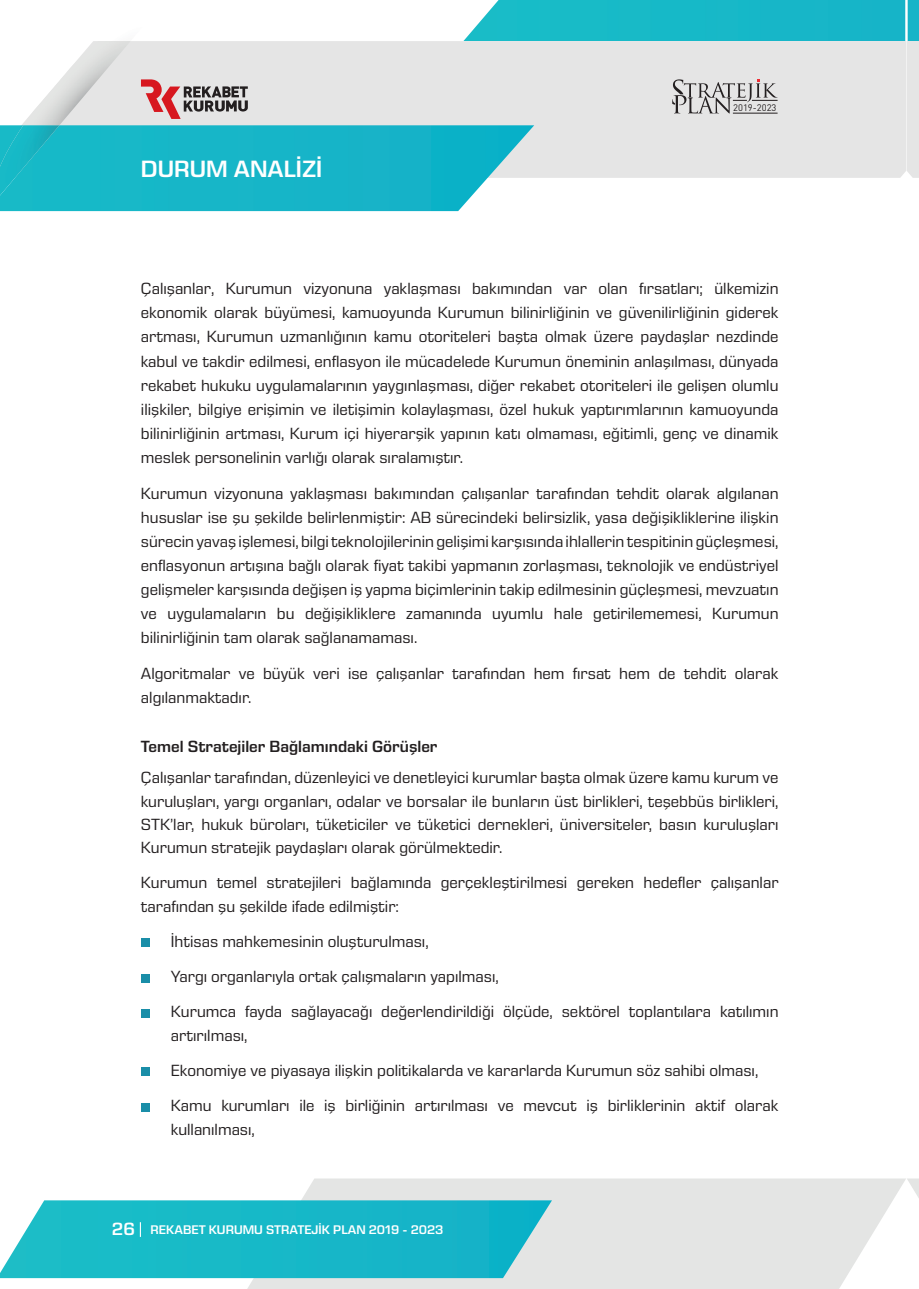
<style>
.page{position:relative;width:919px;height:1289px;background:#fff}
.page>*{position:absolute;margin:0;border:0;box-sizing:border-box;transform-origin:0 0}
.t1{font:600 24px "Eurostile Next LT Pro";color:#fff}
.t2{font:600 18px "Eurostile Next LT Pro";color:#fff}
.t3{font:16.5px/24px "Eurostile Next LT Pro";color:#231f20}
.t4{font:600 12.75px "Eurostile Next LT Pro";color:#fff}
.t5{font:9.45px "DIN Pro";color:#231f20}
.s1{font-weight:600}
</style>
<div class="page">
<div style="left:463px;top:0;width:442px;height:41px;background:#17b9c8"></div>
<div style="left:22px;top:41px;width:884px;height:137px;background:#e5e5e5"></div>
<img style="left:0;top:125px;width:534px;height:86px">
<img style="left:131px;top:41px;width:29px;height:69px">
<img style="left:23px;top:41px;width:108px;height:84px">
<img style="left:0;top:125px;width:59px;height:71px">
<img style="left:907px;top:0;width:11px;height:41px">
<svg style="left:906px;top:41px;width:12px;height:137px;background:#e6e6e6"></svg>
<svg style="left:239px;top:1178px;width:667px;height:110px;background:#e5e7e6"></svg>
<svg style="left:907px;top:1178px;width:11px;height:18px"></svg>
<svg style="left:0;top:1200px;width:552px;height:77px;background:#29bccb"></svg>
<svg style="left:141px;top:79px;width:107px;height:40px;background:#bb9c9d"></svg>
<svg style="left:672px;top:79px;width:105px;height:35px;background:#bebdbd"></svg>
<div style="left:141px;top:938px;width:8px;height:8px;background:#1a8ea8"></div>
<div style="left:141px;top:973px;width:8px;height:9px;background:#1a8ea8"></div>
<div style="left:141px;top:1009px;width:8px;height:8px;background:#1a8ea8"></div>
<div style="left:141px;top:1067px;width:8px;height:8px;background:#1a8ea8"></div>
<div style="left:141px;top:1102px;width:8px;height:9px;background:#1a8ea8"></div>
<p class="t1" style="left:141px;top:156px;width:183px">DURUM ANALİZİ</p>
<p class="t5" style="left:733px;top:101px;width:45px">2019-2023</p>
<p class="t3" style="left:141px;top:277px;width:639px;text-align:justify">Çalışanlar, Kurumun vizyonuna yaklaşması bakımından var olan fırsatları; ülkemizin ekonomik olarak büyümesi, kamuoyunda Kurumun bilinirliğinin ve güvenilirliğinin giderek artması, Kurumun uzmanlığının kamu otoriteleri başta olmak üzere paydaşlar nezdinde kabul ve takdir edilmesi, enflasyon ile mücadelede Kurumun öneminin anlaşılması, dünyada rekabet hukuku uygulamalarının yaygınlaşması, diğer rekabet otoriteleri ile gelişen olumlu ilişkiler, bilgiye erişimin ve iletişimin kolaylaşması, özel hukuk yaptırımlarının kamuoyunda bilinirliğinin artması, Kurum içi hiyerarşik yapının katı olmaması, eğitimli, genç ve dinamik meslek personelinin varlığı olarak sıralamıştır.</p>
<p class="t3" style="left:141px;top:481px;width:639px;text-align:justify">Kurumun vizyonuna yaklaşması bakımından çalışanlar tarafından tehdit olarak algılanan hususlar ise şu şekilde belirlenmiştir: AB sürecindeki belirsizlik, yasa değişikliklerine ilişkin sürecin yavaş işlemesi, bilgi teknolojilerinin gelişimi karşısında ihlallerin tespitinin güçleşmesi, enflasyonun artışına bağlı olarak fiyat takibi yapmanın zorlaşması, teknolojik ve endüstriyel gelişmeler karşısında değişen iş yapma biçimlerinin takip edilmesinin güçleşmesi, mevzuatın ve uygulamaların bu değişikliklere zamanında uyumlu hale getirilememesi, Kurumun bilinirliğinin tam olarak sağlanamaması.</p>
<p class="t3" style="left:141px;top:661px;width:639px">Algoritmalar ve büyük veri ise çalışanlar tarafından hem fırsat hem de tehdit olarak algılanmaktadır.</p>
<p class="t3" style="left:141px;top:730px;width:639px;line-height:31.8px"><span class="s1">Temel Stratejiler Bağlamındaki Görüşler<br></span>Çalışanlar tarafından, düzenleyici ve denetleyici kurumlar başta olmak üzere kamu kurum ve</p>
<p class="t3" style="left:141px;top:789px;width:639px;line-height:23.2px;text-align:justify">kuruluşları, yargı organları, odalar ve borsalar ile bunların üst birlikleri, teşebbüs birlikleri, STK’lar, hukuk büroları, tüketiciler ve tüketici dernekleri, üniversiteler, basın kuruluşları Kurumun stratejik paydaşları olarak görülmektedir.</p>
<p class="t3" style="left:141px;top:871px;width:639px;line-height:23.2px">Kurumun temel stratejileri bağlamında gerçekleştirilmesi gereken hedefler çalışanlar tarafından şu şekilde ifade edilmiştir:</p>
<p class="t3" style="left:171px;top:923px;width:609px;line-height:35.2px">İhtisas mahkemesinin oluşturulması,<br>Yargı organlarıyla ortak çalışmaların yapılması,<br>Kurumca fayda sağlayacağı değerlendirildiği ölçüde, sektörel toplantılara katılımın</p>
<p class="t3" style="left:171px;top:1017px;width:609px;line-height:35.2px">artırılması,<br>Ekonomiye ve piyasaya ilişkin politikalarda ve kararlarda Kurumun söz sahibi olması,<br>Kamu kurumları ile iş birliğinin artırılması ve mevcut iş birliklerinin aktif olarak</p>
<p class="t3" style="left:171px;top:1117px;width:85px">kullanılması,</p>
<p class="t2" style="left:112px;top:1218px;width:24px">26</p>
<p class="t4" style="left:151px;top:1222px;width:294px">REKABET KURUMU STRATEJİK PLAN 2019 - 2023</p>
</div>
